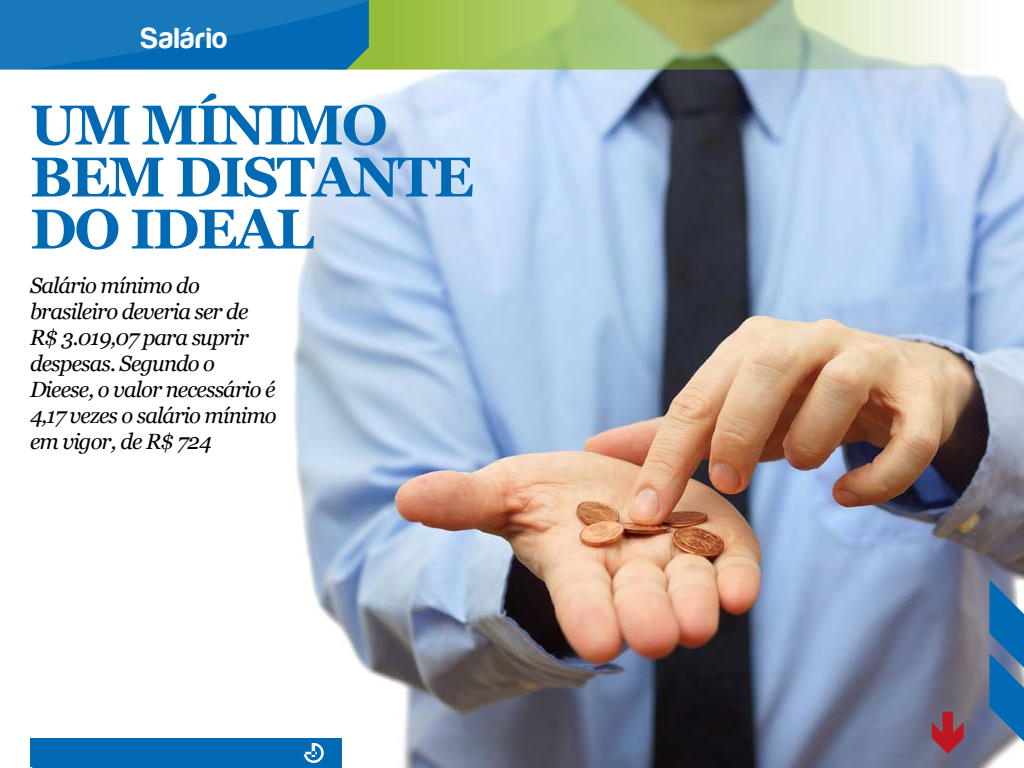
<style>
.page{position:relative;width:1024px;height:768px;background:#fff}
.page>*{position:absolute;margin:0;border:0;box-sizing:border-box;transform-origin:0 0}
.t1{font:700 56px/52px "Georgia";letter-spacing:-.04em;color:#006ab4}
.t2{font:30px "Harabara";color:#fff}
.t3{font:italic 22px/26px "Georgia";letter-spacing:-.04em;color:#000}
</style>
<div class="page">
<img style="left:293px;top:70px;width:731px;height:698px">
<svg style="left:293px;top:70px;width:265px;height:274px;background:#c6daf2"></svg>
<div style="left:30px;top:738px;width:312px;height:30px;background:#006ab4"></div>
<svg style="left:932px;top:712px;width:32px;height:42px"></svg>
<svg style="left:990px;top:580px;width:34px;height:161px;background:#2e77af"></svg>
<svg style="left:369px;top:0;width:597px;height:70px;background:#b2c886"></svg>
<svg style="left:0;top:0;width:369px;height:70px;background:#1174b7"></svg>
<h2 class="t2" style="left:141px;top:22px;width:88px">Salário</h2>
<h1 class="t1" style="left:30px;top:96px;width:446px">UM MÍNIMO<br>BEM DISTANTE<br>DO IDEAL</h1>
<p class="t3" style="left:30px;top:271px;width:248px">Salário mínimo do brasileiro deveria ser de<br>R$ 3.019,07 para suprir despesas. Segundo o<br>Dieese, o valor necessário é<br>4,17 vezes o salário mínimo em vigor, de R$ 724</p>
</div>
